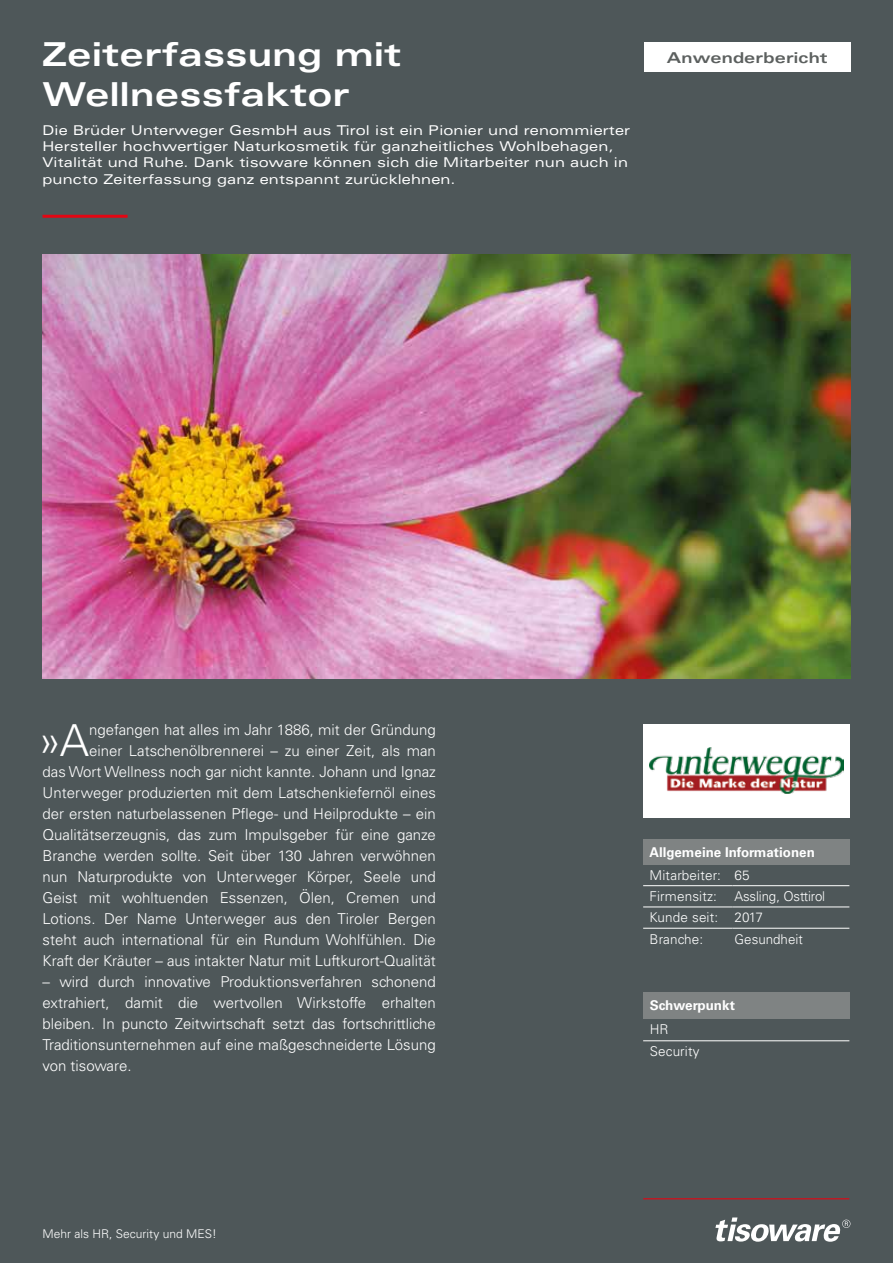
<style>
.page{position:relative;width:893px;height:1263px;background:#4e5759}
.page>*{position:absolute;margin:0;border:0;box-sizing:border-box;transform-origin:0 0}
.t1{font:300 44.1px "Univers LT Std";color:#fff}
.t2{font:700 expanded 33px/39.6px "Univers LT Std";letter-spacing:.01em;color:#fff}
.t3{font:300 15px/21px "Univers LT Std";color:#fff;text-align:right}
.t4{font:700 expanded 15px "Univers LT Std";letter-spacing:.01em;color:#5c605f}
.t5{font:expanded 13.5px/16.2px "Univers LT Std";letter-spacing:.01em;color:#fff}
.t6{font:300 13.5px/21.5px "Univers LT Std";letter-spacing:.01em;color:#fff}
.t7{font:300 13.5px/21.3px "Univers LT Std";letter-spacing:-.01em;color:#fff}
.t8{font:700 13.5px "Univers LT Std";color:#fff}
.t9{font:300 12px "Univers LT Std";color:#fff}
</style>
<div class="page">
<img style="left:43px;top:254px;width:807px;height:425px">
<hr style="left:643px;top:1040px;width:206px;height:1px;background:#fff">
<div style="left:644px;top:43px;width:206px;height:29px;background:#fff"></div>
<hr style="left:43px;top:215px;width:85px;height:3px;background:#e30613">
<hr style="left:643px;top:1198px;width:206px;height:1px;background:#e30613">
<div style="left:643px;top:839px;width:206px;height:25px;background:#7f8383"></div>
<hr style="left:643px;top:885px;width:89px;height:1px;background:#fff">
<hr style="left:732px;top:885px;width:117px;height:1px;background:#fff">
<hr style="left:643px;top:907px;width:89px;height:1px;background:#fff">
<hr style="left:732px;top:907px;width:117px;height:1px;background:#fff">
<hr style="left:643px;top:928px;width:89px;height:1px;background:#fff">
<hr style="left:732px;top:928px;width:117px;height:1px;background:#fff">
<div style="left:643px;top:992px;width:207px;height:26px;background:#7f8383"></div>
<div style="left:643px;top:724px;width:206px;height:93px;background:#fff"></div>
<img style="left:649px;top:748px;width:194px;height:46px">
<svg style="left:715px;top:1217px;width:135px;height:25px"></svg>
<h2 class="t2" style="left:43px;top:35px;width:360px">Zeiterfassung mit<br>Wellnessfaktor</h2>
<p class="t5" style="left:43px;top:122px;width:589px">Die Brüder Unterweger GesmbH aus Tirol ist ein Pionier und renommierter Hersteller hochwertiger Naturkosmetik für ganzheitliches Wohlbehagen, Vitalität und Ruhe. Dank tisoware können sich die Mitarbeiter nun auch in puncto Zeiterfassung ganz entspannt zurücklehnen.</p>
<p class="t4" style="left:667px;top:49px;width:162px">Anwenderbericht</p>
<p class="t3" style="left:43px;top:719px;width:395px">ngefangen hat alles im Jahr 1886, mit der Gründung<br>einer Latschenölbrennerei – zu einer Zeit, als man<br>das Wort Wellness noch gar nicht kannte. Johann und Ignaz Unterweger produzierten mit dem Latschenkiefernöl eines der ersten naturbelassenen Pflege- und Heilprodukte – ein Qualitätserzeugnis, das zum Impulsgeber für eine ganze Branche werden sollte. Seit über 130 Jahren verwöhnen nun Naturprodukte von Unterweger Körper, Seele und Geist mit wohltuenden Essenzen, Ölen, Cremen und Lotions. Der Name Unterweger aus den Tiroler Bergen steht auch international für ein Rundum Wohlfühlen. Die Kraft der Kräuter – aus intakter Natur mit Luftkurort-Qualität</p>
<p class="t3" style="left:43px;top:971px;width:395px;text-align:justify">– wird durch innovative Produktionsverfahren schonend extrahiert, damit die wertvollen Wirkstoffe erhalten bleiben. In puncto Zeitwirtschaft setzt das fortschrittliche Traditionsunternehmen auf eine maßgeschneiderte Lösung von tisoware.</p>
<h1 class="t1" style="left:37px;top:714px;width:53px">»A</h1>
<p class="t9" style="left:43px;top:1226px;width:176px">Mehr als HR, Security und MES!</p>
<p class="t8" style="left:649px;top:844px;width:167px">Allgemeine Informationen</p>
<p class="t6" style="left:649px;top:864px;width:102px">Mitarbeiter: 65<br>Firmensitz:</p>
<p class="t7" style="left:649px;top:886px;width:177px;text-indent:85px">Assling, Osttirol<br>Kunde seit: 2017<br>Branche:</p>
<p class="t6" style="left:735px;top:928px;width:70px">Gesundheit</p>
<p class="t8" style="left:650px;top:997px;width:87px">Schwerpunkt</p>
<p class="t6" style="left:650px;top:1018px;width:51px;line-height:22px">HR<br>Security</p>
</div>
